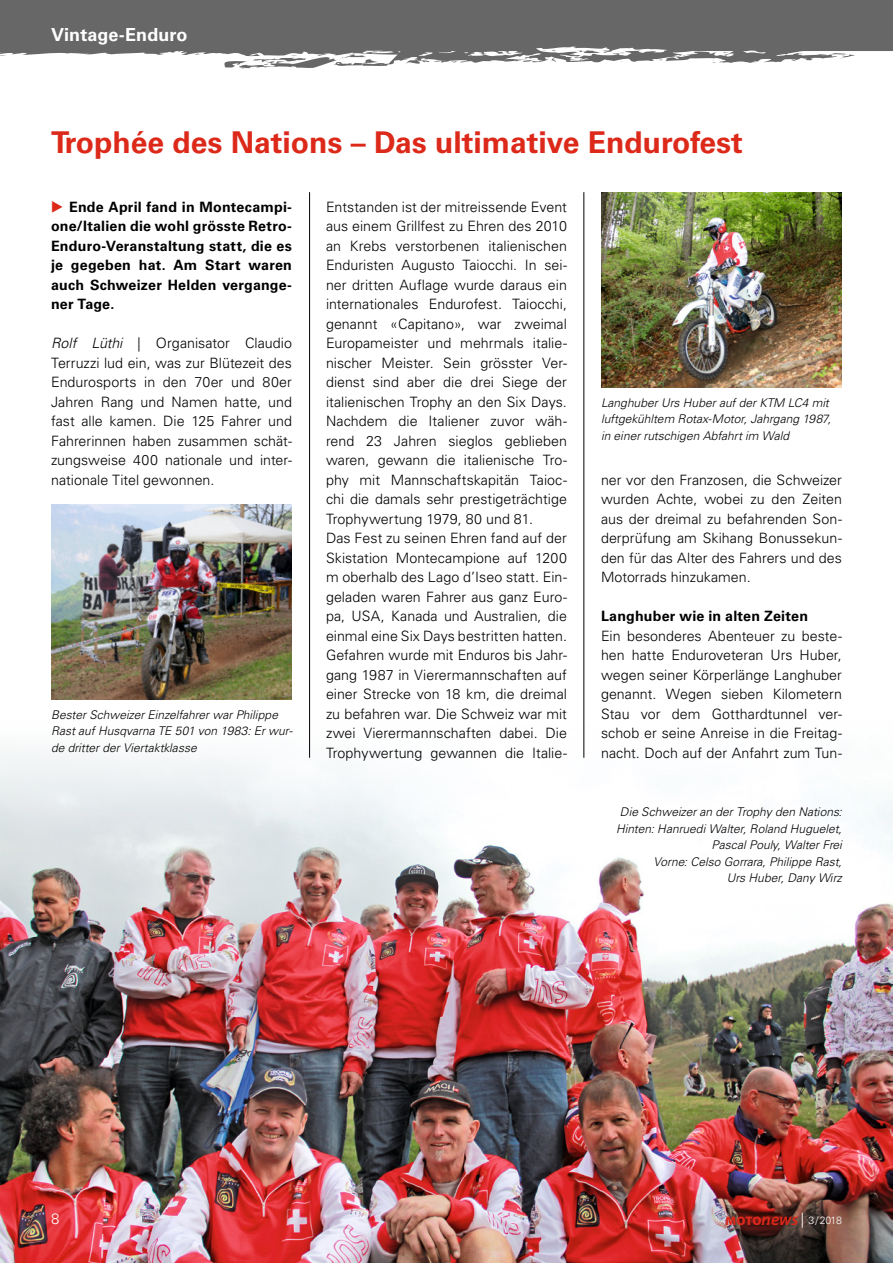
<style>
.page{position:relative;width:893px;height:1263px;background:#fff}
.page>*{position:absolute;margin:0;border:0;box-sizing:border-box;transform-origin:0 0}
.t1{font:700 30px "Univers LT";color:#dc291a}
.t2{font:700 18px "Univers LT";letter-spacing:.005em;color:#fff}
.t3{font:300 15px "Univers LT";color:#fff}
.t4{font:300 14.25px/19.5px "Univers LT";color:#000;text-align:justify}
.t5{font:700 14.25px/19.5px "Univers LT";letter-spacing:.015em;color:#000;text-align:justify}
.t6{font:italic 300 12px/16.5px "Univers LT";letter-spacing:.005em;color:#000}
.t7{font:300 10.5px "Univers LT";color:#fff}
.s1{font-style:italic}
.s2{font-family:"Myriad Pro";font-weight:900;font-size:12.45px;color:#dc291a}
.s3{font-family:"Myriad Pro";font-weight:600;font-style:italic;font-size:17.1px;color:#dc291a}
.s4{font-size:15px}
</style>
<div class="page">
<svg style="left:224px;top:66px;width:95px;height:3px"></svg>
<svg style="left:0;top:0;width:893px;height:66px;background:#7e7e7e"></svg>
<img style="left:0;top:721px;width:893px;height:542px">
<img style="left:51px;top:504px;width:241px;height:195px">
<img style="left:601px;top:192px;width:241px;height:195px">
<hr style="left:309px;top:192px;width:1px;height:566px;background:#000">
<hr style="left:584px;top:192px;width:1px;height:566px;background:#000">
<p class="t2" style="left:51px;top:24px;width:138px">Vintage-Enduro</p>
<h1 class="t1" style="left:51px;top:125px;width:693px">Trophée des Nations – Das ultimative Endurofest</h1>
<p class="t5" style="left:51px;top:197px;width:242px;text-indent:18px">Ende April fand in Montecampi&shy;one/Italien die wohl grösste Retro-Enduro-Veranstaltung statt, die es je gegeben hat. Am Start waren auch Schweizer Helden vergange&shy;ner Tage.</p>
<p class="t4" style="left:51px;top:333px;width:242px"><span class="s1">Rolf Lüthi</span> | Organisator Claudio Terruzzi lud ein, was zur Blütezeit des Endurosports in den 70er und 80er Jahren Rang und Namen hatte, und fast alle kamen. Die 125 Fahrer und Fahrerinnen haben zusammen schät&shy;zungsweise 400 nationale und inter&shy;nationale Titel gewonnen.</p>
<p class="t6" style="left:51px;top:706px;width:243px">Bester Schweizer Einzelfahrer war Philippe<br>Rast auf Husqvarna TE 501 von 1983: Er wur&shy;de dritter der Viertaktklasse</p>
<p class="t4" style="left:326px;top:197px;width:242px;text-align:left">Entstanden ist der mitreissende Event aus einem Grillfest zu Ehren des 2010 an Krebs verstorbenen italienischen Enduristen Augusto Taiocchi. In sei&shy;ner dritten Auflage wurde daraus ein internationales Endurofest. Taiocchi, genannt «Capitano», war zweimal Europameister und mehrmals italie&shy;nischer Meister. Sein grösster Ver&shy;dienst sind aber die drei Siege der italienischen Trophy an den Six Days.<br>Nachdem die Italiener zuvor wäh&shy;rend 23 Jahren sieglos geblieben waren, gewann die italienische Tro&shy;phy mit Mannschaftskapitän Taioc&shy;chi die damals sehr prestigeträchtige Trophywertung 1979, 80 und 81.<br>Das Fest zu seinen Ehren fand auf der Skistation Montecampione auf 1200 m oberhalb des Lago d’Iseo statt. Ein&shy;geladen waren Fahrer aus ganz Euro&shy;pa, USA, Kanada und Australien, die einmal eine Six Days bestritten hatten.<br>Gefahren wurde mit Enduros bis Jahr&shy;gang 1987 in Vierermannschaften auf einer Strecke von 18 km, die dreimal zu befahren war. Die Schweiz war mit zwei Vierermannschaften dabei. Die Trophywertung gewannen die Italie-</p>
<p class="t6" style="left:601px;top:394px;width:232px">Langhuber Urs Huber auf der KTM LC4 mit luftgekühltem Rotax-Motor, Jahrgang 1987, in einer rutschigen Abfahrt im Wald</p>
<p class="t4" style="left:601px;top:470px;width:242px">ner vor den Franzosen, die Schweizer wurden Achte, wobei zu den Zeiten aus der dreimal zu befahrenden Son&shy;derprüfung am Skihang Bonussekun&shy;den für das Alter des Fahrers und des Motorrads hinzukamen.</p>
<p class="t5" style="left:601px;top:606px;width:209px">Langhuber wie in alten Zeiten</p>
<p class="t4" style="left:601px;top:626px;width:242px">Ein besonderes Abenteuer zu beste&shy;hen hatte Enduroveteran Urs Huber, wegen seiner Körperlänge Langhuber genannt. Wegen sieben Kilometern Stau vor dem Gotthardtunnel ver&shy;schob er seine Anreise in die Freitag&shy;nacht. Doch auf der Anfahrt zum Tun-</p>
<p class="t6" style="left:616px;top:804px;width:227px;text-align:right">Die Schweizer an der Trophy den Nations:<br>Hinten: Hanruedi Walter, Roland Huguelet, Pascal Pouly, Walter Frei<br>Vorne: Celso Gorrara, Philippe Rast,<br>Urs Huber, Dany Wirz</p>
<p class="t3" style="left:51px;top:1209px;width:10px">8</p>
<p class="t7" style="left:725px;top:1214px;width:118px"><span class="s2">MOTO</span><span class="s3">news</span> <span class="s4">|</span> 3/2018</p>
</div>
